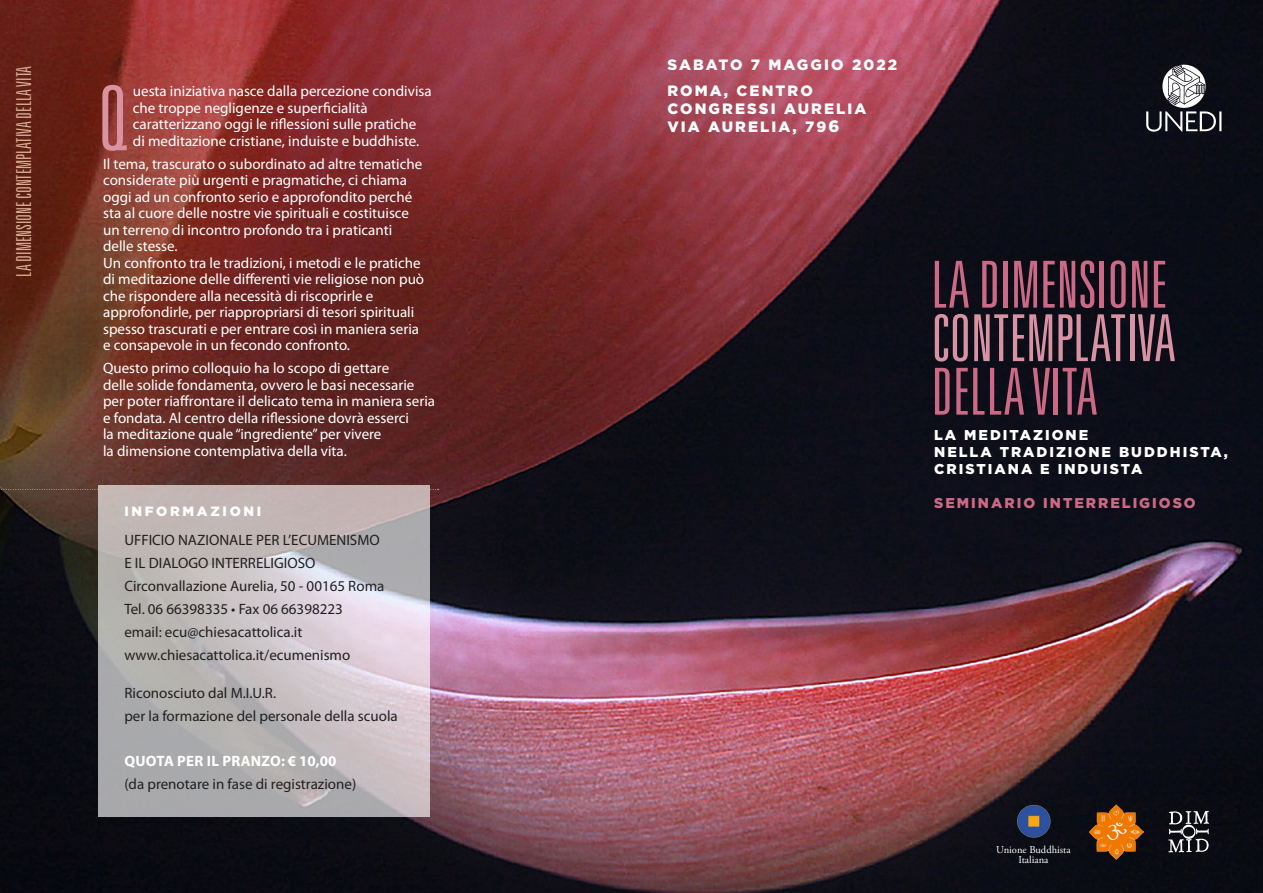
<style>
.page{position:relative;width:1263px;height:893px;background:#fff}
.page>*{position:absolute;margin:0;border:0;box-sizing:border-box;transform-origin:0 0}
.t1{font:300 ultra-condensed 89.85px "Univers LT";color:#d892a2}
.t2{font:300 ultra-condensed 64.8px/53.6px "Univers LT";color:#cc6a86}
.t3{font:300 ultra-condensed 20.55px "Univers LT";color:#d7ad91}
.Myriad_9{font:15px/16.5px "Myriad Pro";color:#fff}
.Myriad_9-2{font:15px "Myriad Pro";color:#231f20}
.t4{font:900 15px "Gotham";letter-spacing:.14em;color:#fff}
.Myriad_9-3{font:700 15px "Myriad Pro";letter-spacing:.02em;color:#fff}
.Stile_di_paragrafo_1{font:900 14.25px/17.1px "Gotham";letter-spacing:.14em;color:#fff}
.Stile_di_paragrafo_1-2{font:900 14.25px "Gotham";letter-spacing:.14em;color:#cc6a86}
.Gotham{font:900 13.5px "Gotham";letter-spacing:.2em;color:#fff}
.Gotham-2{font:10.5px/10.5px "Adobe Garamond Pro";color:#fff;text-align:center}
.s1{font-size:16.5px}
.s2{color:#d892a2}
</style>
<div class="page">
<img style="left:0;top:0;width:1263px;height:893px">
<svg style="left:98px;top:485px;width:331px;height:331px;background:#c0babc"></svg>
<svg style="left:0;top:489px;width:439px;height:1px"></svg>
<img style="left:1136px;top:57px;width:89px;height:76px">
<img style="left:1017px;top:803px;width:34px;height:36px">
<img style="left:1089px;top:805px;width:54px;height:54px">
<img style="left:1168px;top:803px;width:40px;height:57px">
<p class="t3" style="left:12px;top:277px;width:212px;rotate:-90deg">LA DIMENSIONE CONTEMPLATIVA DELLA VITA</p>
<p class="t1" style="left:98px;top:68px;width:32px">Q</p>
<p class="Myriad_9" style="left:133px;top:83px;width:300px">uesta iniziativa nasce dalla percezione condivisa che troppe negligenze e superficialità caratterizzano oggi le riflessioni sulle pratiche di meditazione cristiane, induiste e buddhiste.</p>
<p class="Myriad_9" style="left:103px;top:155px;width:323px">Il tema, trascurato o subordinato ad altre tematiche considerate più urgenti e pragmatiche, ci chiama oggi ad un confronto serio e approfondito perché sta al cuore delle nostre vie spirituali e costituisce un terreno di incontro profondo tra i praticanti delle stesse.<br>Un confronto tra le tradizioni, i metodi e le pratiche di meditazione delle differenti vie religiose non può che rispondere alla necessità di riscoprirle e approfondirle, per riappropriarsi di tesori spirituali spesso trascurati e per entrare così in maniera seria e consapevole in un fecondo confronto.</p>
<p class="Myriad_9" style="left:103px;top:360px;width:333px">Questo primo colloquio ha lo scopo di gettare<br>delle solide fondamenta, ovvero le basi necessarie per poter riaffrontare il delicato tema in maniera seria e fondata. Al centro della riflessione dovrà esserci<br>la meditazione quale “ingrediente” per vivere<br>la dimensione contemplativa della vita.</p>
<p class="Gotham" style="left:124px;top:504px;width:138px">INFORMAZIONI</p>
<p class="Myriad_9-2" style="left:124px;top:531px;width:257px">UFFICIO NAZIONALE PER L’ECUMENISMO</p>
<p class="Myriad_9-2" style="left:124px;top:554px;width:193px">E IL DIALOGO INTERRELIGIOSO</p>
<p class="Myriad_9-2" style="left:124px;top:577px;width:262px">Circonvallazione Aurelia, 50 - 00165 Roma</p>
<p class="Myriad_9-2" style="left:124px;top:600px;width:220px">Tel. 06 66398335 • Fax 06 66398223</p>
<p class="Myriad_9-2" style="left:124px;top:623px;width:179px">email: ecu@chiesacattolica.it</p>
<p class="Myriad_9-2" style="left:124px;top:646px;width:227px">www.chiesacattolica.it/ecumenismo</p>
<p class="Myriad_9-2" style="left:124px;top:683px;width:153px">Riconosciuto dal M.I.U.R.</p>
<p class="Myriad_9-2" style="left:124px;top:706px;width:275px">per la formazione del personale della scuola</p>
<p class="Myriad_9-3" style="left:124px;top:751px;width:214px">QUOTA PER IL PRANZO: € 10,00</p>
<p class="Myriad_9-2" style="left:124px;top:775px;width:233px">(da prenotare in fase di registrazione)</p>
<p class="t4" style="left:667px;top:56px;width:231px">SABATO 7 MAGGIO 2022</p>
<p class="t4" style="left:667px;top:82px;width:147px">ROMA, CENTRO</p>
<p class="t4" style="left:667px;top:100px;width:201px">CONGRESSI AURELIA</p>
<p class="t4" style="left:667px;top:118px;width:173px">VIA AURELIA, 79<span class="s1">6</span></p>
<p class="t2" style="left:931px;top:258px;width:246px">LA DIMENSIONE<br><span class="s2">CONTEMPLATIVA<br></span>DELLA VITA</p>
<p class="Stile_di_paragrafo_1" style="left:934px;top:426px;width:156px">LA MEDITAZIONE</p>
<p class="Stile_di_paragrafo_1" style="left:934px;top:443px;width:295px">NELLA TRADIZIONE BUDDHISTA,<br>CRISTIANA E INDUISTA</p>
<p class="Stile_di_paragrafo_1-2" style="left:934px;top:495px;width:263px">SEMINARIO INTERRELIGIOSO</p>
<p class="Gotham-2" style="left:996px;top:844px;width:76px">Unione Buddhista<br>Italiana</p>
</div>
